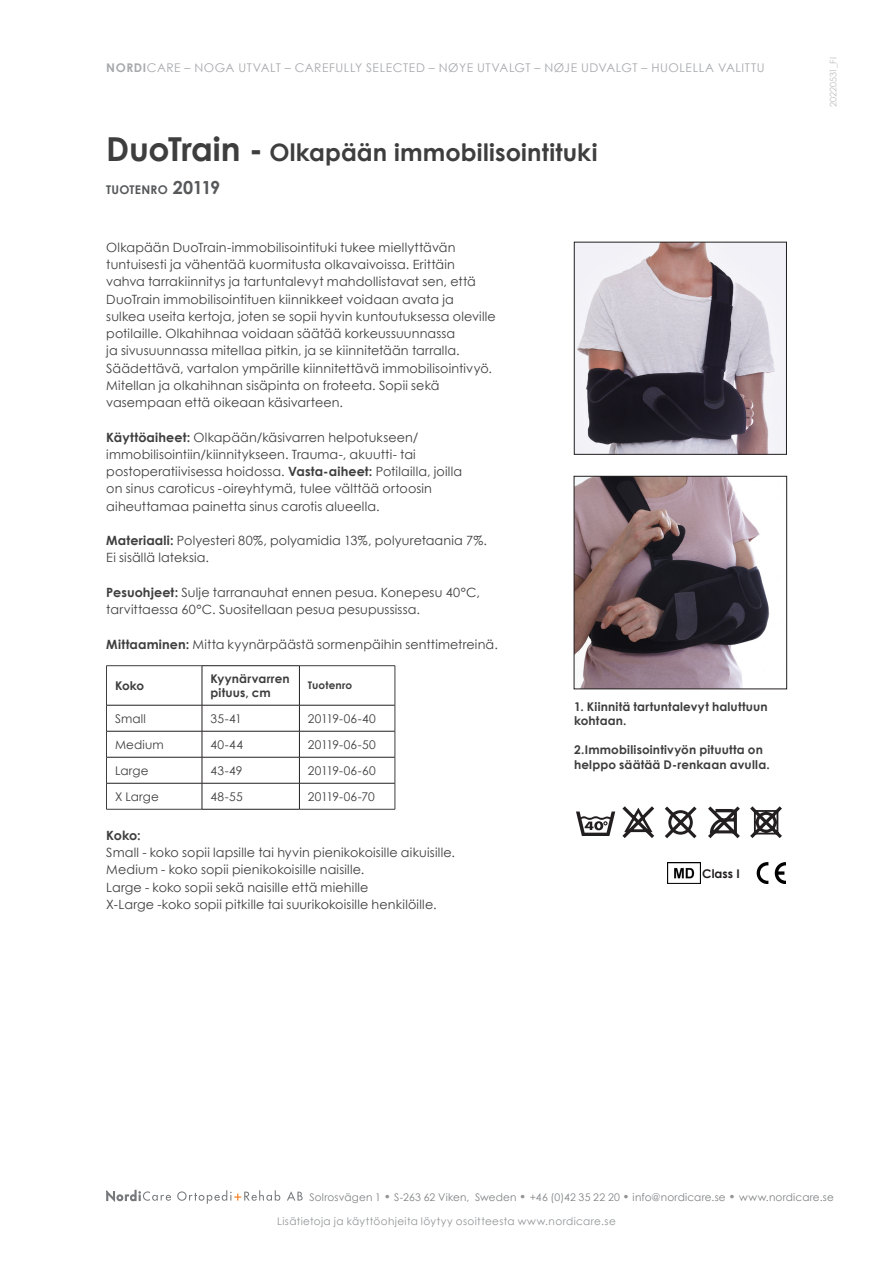
<style>
.page{position:relative;width:893px;height:1263px;background:#fff}
.page>*{position:absolute;margin:0;border:0;box-sizing:border-box;transform-origin:0 0}
.Underrubrik{font:700 24px "Century Gothic";letter-spacing:.005em;color:#3e3e3f}
.Brödtext{font:12.75px/17.2px "Century Gothic";letter-spacing:.01em;color:#3e3e3f}
.t1{font:700 12.75px "Century Gothic";color:#3e3e3f}
.t2{font:700 12px/14.4px "Century Gothic";letter-spacing:.015em;color:#3e3e3f}
.t3{font:12px "Century Gothic";letter-spacing:.045em;color:#a8a9ad}
.t4{font:12px "Century Gothic";letter-spacing:.01em;color:#3e3e3f}
.t5{font:12px "Century Gothic";letter-spacing:-.015em;color:#3e3e3f}
.t6{font:700 12px "Century Gothic";letter-spacing:.02em;color:#57585a}
.t7{font:12px "Century Gothic";letter-spacing:-.025em;color:#3e3e3f}
.t8{font:700 12px "Century Gothic";color:#231f20}
.t9{font:10.5px "Century Gothic";letter-spacing:.015em;color:#808285}
.t10{font:10.5px "Century Gothic";letter-spacing:.035em;color:#939598}
.t11{font:700 10.5px "Century Gothic";letter-spacing:.01em;color:#3e3e3f}
.t12{font:9px "Century Gothic";letter-spacing:-.01em;color:#bcbdc0}
.s1{font-weight:700}
.s2{font-size:33px}
.s3{font-size:18px}
.s4{font-weight:700;font-size:12px;color:#939598}
</style>
<div class="page">
<img style="left:576px;top:478px;width:193px;height:209px">
<div style="left:574px;top:476px;width:213px;height:213px;border:1px solid #231f20"></div>
<img style="left:576px;top:244px;width:209px;height:209px">
<div style="left:574px;top:242px;width:213px;height:213px;border:1px solid #231f20"></div>
<svg style="left:576px;top:811px;width:39px;height:25px"></svg>
<svg style="left:622px;top:806px;width:32px;height:32px"></svg>
<svg style="left:665px;top:806px;width:32px;height:32px"></svg>
<svg style="left:708px;top:806px;width:32px;height:32px"></svg>
<svg style="left:750px;top:806px;width:32px;height:32px"></svg>
<svg style="left:775px;top:862px;width:11px;height:22px"></svg>
<svg style="left:757px;top:862px;width:11px;height:22px"></svg>
<img style="left:667px;top:862px;width:33px;height:21px">
<svg style="left:106px;top:1190px;width:65px;height:12px"></svg>
<svg style="left:177px;top:1190px;width:103px;height:14px"></svg>
<svg style="left:287px;top:1191px;width:16px;height:9px"></svg>
<hr style="left:106px;top:665px;width:96px;height:1px;background:#3e3e3f">
<hr style="left:300px;top:665px;width:95px;height:1px;background:#3e3e3f">
<hr style="left:106px;top:809px;width:96px;height:1px;background:#3e3e3f">
<hr style="left:300px;top:809px;width:95px;height:1px;background:#3e3e3f">
<hr style="left:202px;top:665px;width:98px;height:1px;background:#231f20">
<hr style="left:202px;top:809px;width:98px;height:1px;background:#231f20">
<svg style="left:106px;top:666px;width:290px;height:143px"></svg>
<p class="t3" style="left:106px;top:60px;width:660px"><span class="s1">NORDI</span>CARE – NOGA UTVALT – CAREFULLY SELECTED – NØYE UTVALGT – NØJE UDVALGT – HUOLELLA VALITTU</p>
<p class="Underrubrik" style="left:106px;top:137px;width:493px"><span class="s2">DuoTrain -</span> Olkapään immobilisointituki</p>
<p class="t6" style="left:106px;top:182px;width:116px">TUOTENRO <span class="s3">20119</span></p>
<p class="Brödtext" style="left:106px;top:239px;width:391px">Olkapään DuoTrain-immobilisointituki tukee miellyttävän tuntuisesti ja vähentää kuormitusta olkavaivoissa. Erittäin vahva tarrakiinnitys ja tartuntalevyt mahdollistavat sen, että DuoTrain immobilisointituen kiinnikkeet voidaan avata ja<br>sulkea useita kertoja, joten se sopii hyvin kuntoutuksessa oleville potilaille. Olkahihnaa voidaan säätää korkeussuunnassa<br>ja sivusuunnassa mitellaa pitkin, ja se kiinnitetään tarralla.<br>Säädettävä, vartalon ympärille kiinnitettävä immobilisointivyö.<br>Mitellan ja olkahihnan sisäpinta on froteeta. Sopii sekä vasempaan että oikeaan käsivarteen.</p>
<p class="Brödtext" style="left:106px;top:428px;width:357px"><span class="s1">Käyttöaiheet:</span> Olkapään/käsivarren helpotukseen/ immobilisointiin/kiinnitykseen. Trauma-, akuutti- tai postoperatiivisessa hoidossa. <span class="s1">Vasta-aiheet:</span> Potilailla, joilla on sinus caroticus -oireyhtymä, tulee välttää ortoosin aiheuttamaa painetta sinus carotis alueella.</p>
<p class="Brödtext" style="left:106px;top:532px;width:382px"><span class="s1">Materiaali:</span> Polyesteri 80%, polyamidia 13%, polyuretaania 7%.<br>Ei sisällä lateksia.</p>
<p class="Brödtext" style="left:106px;top:584px;width:375px"><span class="s1">Pesuohjeet:</span> Sulje tarranauhat ennen pesua. Konepesu 40°C, tarvittaessa 60°C. Suositellaan pesua pesupussissa.</p>
<p class="Brödtext" style="left:106px;top:635px;width:393px"><span class="s1">Mittaaminen:</span> Mitta kyynärpäästä sormenpäihin senttimetreinä.</p>
<p class="t2" style="left:115px;top:678px;width:31px">Koko</p>
<p class="t2" style="left:210px;top:672px;width:81px;line-height:13.5px">Kyynärvarren pituus, cm</p>
<p class="t11" style="left:308px;top:679px;width:46px">Tuotenro</p>
<p class="t4" style="left:115px;top:711px;width:32px">Small</p>
<p class="t4" style="left:210px;top:711px;width:33px">35-41</p>
<p class="t5" style="left:308px;top:711px;width:69px">20119-06-40</p>
<p class="t4" style="left:115px;top:737px;width:50px">Medium</p>
<p class="t4" style="left:210px;top:737px;width:34px">40-44</p>
<p class="t5" style="left:308px;top:737px;width:69px">20119-06-50</p>
<p class="t4" style="left:115px;top:763px;width:35px">Large</p>
<p class="t4" style="left:210px;top:763px;width:34px">43-49</p>
<p class="t5" style="left:308px;top:763px;width:69px">20119-06-60</p>
<p class="t4" style="left:115px;top:789px;width:45px">X Large</p>
<p class="t4" style="left:210px;top:789px;width:34px">48-55</p>
<p class="t7" style="left:308px;top:789px;width:68px">20119-06-70</p>
<p class="t1" style="left:106px;top:827px;width:36px">Koko:</p>
<p class="Brödtext" style="left:106px;top:844px;width:350px">Small - koko sopii lapsille tai hyvin pienikokoisille aikuisille.<br>Medium - koko sopii pienikokoisille naisille.</p>
<p class="Brödtext" style="left:106px;top:878px;width:264px">Large - koko sopii sekä naisille että miehille</p>
<p class="Brödtext" style="left:106px;top:895px;width:332px">X-Large -koko sopii pitkille tai suurikokoisille henkilöille.</p>
<p class="t2" style="left:574px;top:699px;width:195px">1. Kiinnitä tartuntalevyt haluttuun kohtaan.</p>
<p class="t2" style="left:574px;top:742px;width:197px">2.Immobilisointivyön pituutta on helppo säätää D-renkaan avulla.</p>
<p class="t8" style="left:702px;top:866px;width:39px">Class I</p>
<p class="t12" style="left:828px;top:107px;width:51px;rotate:-90deg">20220531_FI</p>
<p class="t9" style="left:310px;top:1190px;width:526px">Solrosvägen 1 <span class="s4">•</span> S-263 62 Viken, Sweden <span class="s4">•</span> +46 (0)42 35 22 20 <span class="s4">•</span> info@nordicare.se <span class="s4">•</span> www.nordicare.se</p>
<p class="t10" style="left:277px;top:1214px;width:340px">Lisätietoja ja käyttöohjeita löytyy osoitteesta www.nordicare.se</p>
</div>
